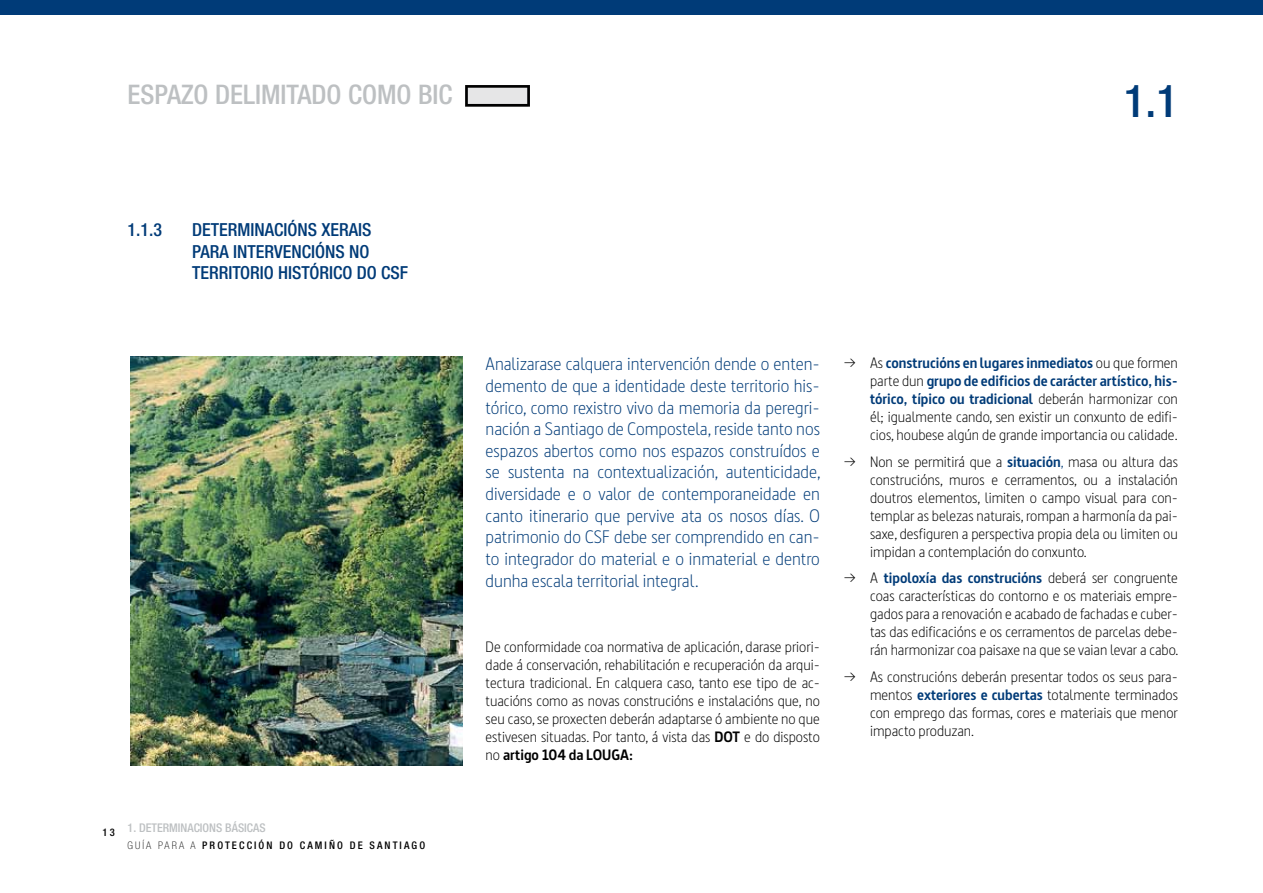
<style>
.page{position:relative;width:1263px;height:893px;background:#fff}
.page>*{position:absolute;margin:0;border:0;box-sizing:border-box;transform-origin:0 0}
.t1{font:500 condensed 45px "Helvetica Neue LT Std";color:#003b78}
.t2{font:500 condensed 27px "Helvetica Neue LT Std";color:#bdc0c2}
.t3{font:300 18px/21.6px "Dsignes";color:#003b78;text-align:justify}
.t4{font:500 condensed 18px/21.6px "Helvetica Neue LT Std";color:#003b78}
.t5{font:300 15px/18px "Dsignes";color:#000;text-align:justify}
.t6{font:500 condensed 12px "Helvetica Neue LT Std";color:#bdc0c2}
.t7{font:500 condensed 10.5px "Helvetica Neue LT Std";letter-spacing:.2em;color:#000}
.s1{font-weight:100}
.s2{font-weight:700}
.s3{font-weight:700;color:#003b78}
.s4{color:#003b78}
</style>
<div class="page">
<div style="left:0;top:0;width:1263px;height:15px;background:#003b78"></div>
<img style="left:131px;top:357px;width:331px;height:408px">
<svg style="left:465px;top:85px;width:65px;height:22px"></svg>
<h2 class="t2" style="left:128px;top:79px;width:327px">ESPAZO DELIMITADO COMO BIC</h2>
<h1 class="t1" style="left:1124px;top:74px;width:55px">1.1</h1>
<p class="t4" style="left:128px;top:219px;width:36px">1.1.3</p>
<p class="t4" style="left:192px;top:219px;width:217px">DETERMINACIÓNS XERAIS<br>PARA INTERVENCIÓNS NO<br>TERRITORIO HISTÓRICO DO CSF</p>
<p class="t7" style="left:103px;top:826px;width:14px">13</p>
<p class="t6" style="left:128px;top:820px;width:139px">1. DETERMINACIONS BÁSICAS</p>
<p class="t7" style="left:128px;top:839px;width:299px"><span class="s1">GUÍA PARA A</span> PROTECCIÓN DO CAMIÑO DE SANTIAGO</p>
<p class="t3" style="left:486px;top:353px;width:336px">Analizarase calquera intervención dende o enten&shy;demento de que a identidade deste territorio his&shy;tórico, como rexistro vivo da memoria da peregri&shy;nación a Santiago de Compostela, reside tanto nos espazos abertos como nos espazos construídos e se sustenta na contextualización, autenticidade, diversidade e o valor de contemporaneidade en canto itinerario que pervive ata os nosos días. O patrimonio do CSF debe ser comprendido en can&shy;to integrador do material e o inmaterial e dentro dunha escala territorial integral.</p>
<p class="t5" style="left:486px;top:637px;width:336px">De conformidade coa normativa de aplicación, darase priori&shy;dade á conservación, rehabilitación e recuperación da arqui&shy;tectura tradicional. En calquera caso, tanto ese tipo de ac&shy;tuacións como as novas construcións e instalacións que, no seu caso, se proxecten deberán adaptarse ó ambiente no que estivesen situadas. Por tanto, á vista das <span class="s2">DOT</span> e do disposto no <span class="s2">artigo 104 da LOUGA:</span></p>
<p class="t5" style="left:870px;top:354px;width:309px;text-indent:-27px">∑ As <span class="s3">construcións en lugares inmediatos</span> ou que formen parte dun <span class="s3">grupo de edificios de carácter artístico, his&shy;tórico, típico ou tradicional</span> deberán harmonizar con él; igualmente cando, sen existir un conxunto de edifi&shy;cios, houbese algún de grande importancia ou calidade.</p>
<p class="t5" style="left:870px;top:452px;width:309px;text-indent:-27px">∑ Non se permitirá que a <span class="s3">situación</span><span class="s4">,</span> masa ou altura das construcións, muros e cerramentos, ou a instalación doutros elementos, limiten o campo visual para con&shy;templar as belezas naturais, rompan a harmonía da pai&shy;saxe, desfiguren a perspectiva propia dela ou limiten ou impidan a contemplación do conxunto.</p>
<p class="t5" style="left:870px;top:569px;width:310px;text-indent:-27px">∑ A <span class="s3">tipoloxía das construcións</span> deberá ser congruente coas características do contorno e os materiais empre&shy;gados para a renovación e acabado de fachadas e cuber&shy;tas das edificacións e os cerramentos de parcelas debe&shy;rán harmonizar coa paisaxe na que se vaian levar a cabo.</p>
<p class="t5" style="left:870px;top:667px;width:309px;text-indent:-27px">∑ As construcións deberán presentar todos os seus para&shy;mentos <span class="s3">exteriores e cubertas</span> totalmente terminados con emprego das formas, cores e materiais que menor impacto produzan.</p>
</div>
